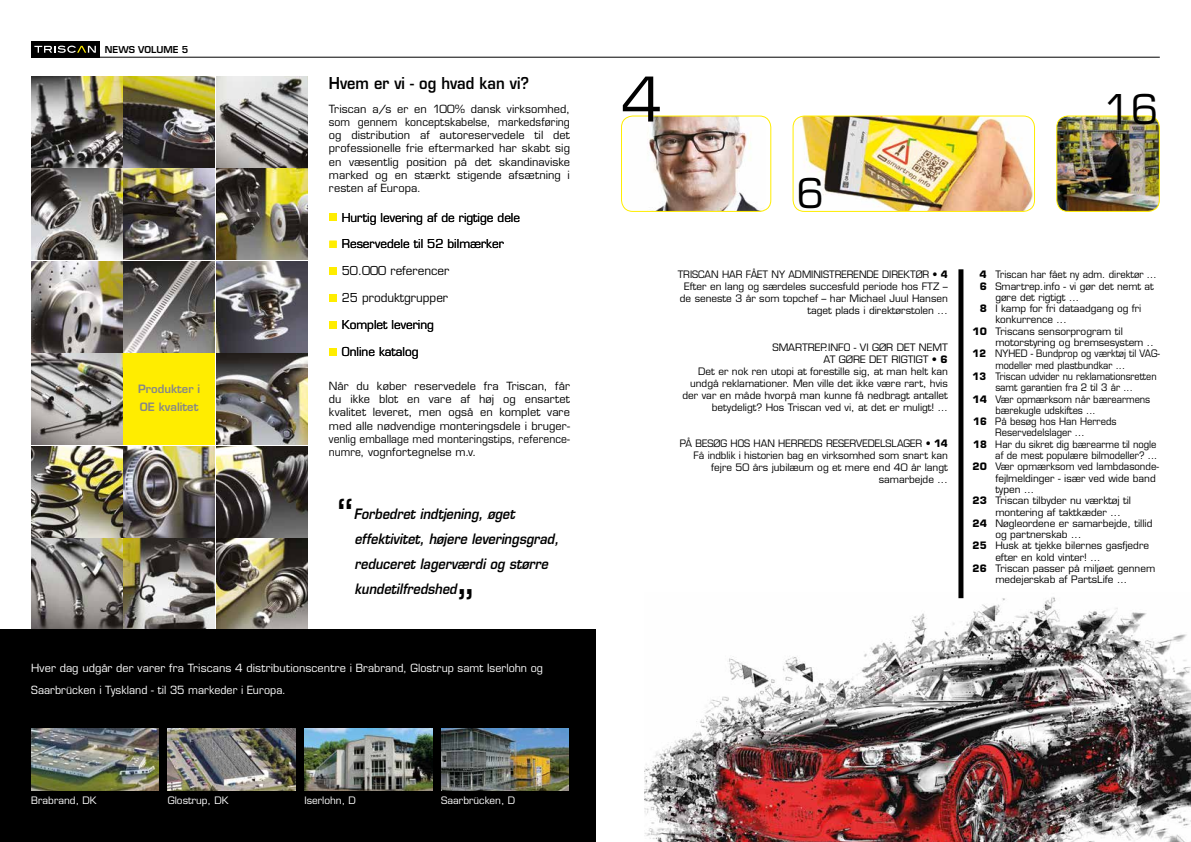
<style>
.page{position:relative;width:1191px;height:842px;background:#fff}
.page>*{position:absolute;margin:0;border:0;box-sizing:border-box;transform-origin:0 0}
.t1{font:60px "Eurostile LT Std";color:#000}
.t2{font:48px "Eurostile LT Std";color:#000}
.t3{font:40px "Eurostile LT Std";color:#000}
.t4{font:600 16px "Eurostile LT Std";color:#000;scale:.91 1}
.t5{font:italic 600 14px/25px "Eurostile LT Std";color:#000;scale:.9 1}
.t6{font:12px "Eurostile LT Std";color:#000}
.t7{font:600 11.3px/17.3px "Eurostile LT Std";color:#878787}
.t8{font:11px/13.2px "Eurostile LT Std";letter-spacing:.005em;color:#000;text-align:justify}
.t9{font:11px/22px "Eurostile LT Std";letter-spacing:.005em;color:#fff}
.t10{font:10px/12px "Eurostile LT Std";color:#000;text-align:right}
.t11{font:10px/12px "Eurostile LT Std";color:#000;text-align:right;scale:.96 1}
.t12{font:10px "Eurostile LT Std";color:#000;scale:.93 1}
.t13{font:10px "Eurostile LT Std";color:#000;scale:.94 1}
.t14{font:10px "Eurostile LT Std";color:#000;scale:.91 1}
.t15{font:10px "Eurostile LT Std";color:#fff}
.t16{font:10px "Eurostile LT Std";color:#000;scale:.95 1}
.t17{font:600 9.3px "Eurostile LT Std";color:#000}
.s1{font-weight:700}
</style>
<div class="page">
<img style="left:645px;top:592px;width:546px;height:250px">
<img style="left:31px;top:77px;width:91px;height:275px">
<img style="left:31px;top:354px;width:91px;height:183px">
<img style="left:31px;top:539px;width:91px;height:90px">
<img style="left:124px;top:77px;width:183px;height:275px">
<img style="left:124px;top:446px;width:91px;height:91px">
<img style="left:124px;top:539px;width:91px;height:90px">
<img style="left:216px;top:354px;width:91px;height:183px">
<img style="left:216px;top:539px;width:91px;height:90px">
<div style="left:124px;top:354px;width:91px;height:91px;background:#ffed00"></div>
<div style="left:0;top:629px;width:595px;height:213px;background:#000"></div>
<img style="left:31px;top:729px;width:128px;height:62px">
<img style="left:168px;top:729px;width:127px;height:62px">
<img style="left:441px;top:729px;width:128px;height:62px">
<div style="left:329px;top:214px;width:8px;height:7px;background:#ffed00"></div>
<div style="left:329px;top:241px;width:8px;height:7px;background:#ffed00"></div>
<div style="left:329px;top:268px;width:8px;height:7px;background:#ffed00"></div>
<div style="left:329px;top:294px;width:8px;height:8px;background:#ffed00"></div>
<div style="left:329px;top:321px;width:8px;height:8px;background:#ffed00"></div>
<div style="left:329px;top:348px;width:8px;height:7px;background:#ffed00"></div>
<img style="left:793px;top:116px;width:241px;height:95px">
<div style="left:792px;top:116px;width:243px;height:96px;border:1px solid #ffed00;border-radius:11px"></div>
<hr style="left:31px;top:57px;width:1128px;height:1px;background:#000">
<div style="left:31px;top:41px;width:68px;height:17px;background:#000"></div>
<svg style="left:34px;top:46px;width:62px;height:7px"></svg>
<img style="left:1056px;top:116px;width:103px;height:95px">
<div style="left:1056px;top:116px;width:103px;height:96px;border:1px solid #ffed00;border-radius:11px"></div>
<img style="left:304px;top:729px;width:128px;height:62px">
<img style="left:625px;top:116px;width:140px;height:95px">
<div style="left:621px;top:116px;width:150px;height:96px;border:1px solid #ffed00;border-radius:11px"></div>
<div style="left:958px;top:269px;width:5px;height:329px;background:#000"></div>
<p class="t17" style="left:105px;top:44px;width:85px">NEWS VOLUME 5</p>
<p class="t7" style="left:138px;top:380px;width:64px">Produkter i<br>OE kvalitet</p>
<h3 class="t4" style="left:329px;top:73px;width:221px">Hvem er vi - og hvad kan vi?</h3>
<p class="t8" style="left:329px;top:102px;width:242px">Triscan a/s er en 100% dansk virksomhed, som gennem konceptskabelse, markedsføring og distribution af autoreservedele til det professionelle frie eftermarked har skabt sig en væsentlig position på det skandinaviske marked og en stærkt stigende afsætning i resten af Europa.</p>
<p class="t6" style="left:342px;top:210px;width:180px">Hurtig levering af de rigtige dele</p>
<p class="t6" style="left:342px;top:237px;width:164px">Reservedele til 52 bilmærker</p>
<p class="t6" style="left:342px;top:264px;width:109px">50.000 referencer</p>
<p class="t6" style="left:342px;top:291px;width:108px">25 produktgrupper</p>
<p class="t6" style="left:342px;top:317px;width:94px">Komplet levering</p>
<p class="t6" style="left:342px;top:344px;width:78px">Online katalog</p>
<p class="t8" style="left:329px;top:379px;width:242px">Når du køber reservedele fra Triscan, får du ikke blot en vare af høj og ensartet kvalitet leveret, men også en komplet vare med alle nødvendige monteringsdele i bruger&shy;venlig emballage med monteringstips, reference&shy;numre, vognfortegnelse m.v.</p>
<h2 class="t2" style="left:337px;top:488px;width:19px">“</h2>
<h3 class="t5" style="left:354px;top:501px;width:229px">Forbedret indtjening, øget effektivitet, højere leveringsgrad, reduceret lagerværdi og større kundetilfredshed</h3>
<h2 class="t2" style="left:457px;top:547px;width:19px">„</h2>
<p class="t9" style="left:31px;top:657px;width:513px">Hver dag udgår der varer fra Triscans 4 distributionscentre i Brabrand, Glostrup samt Iserlohn og<br>Saarbrücken i Tyskland - til 35 markeder i Europa.</p>
<p class="t15" style="left:31px;top:794px;width:67px">Brabrand, DK</p>
<p class="t15" style="left:168px;top:794px;width:62px">Glostrup, DK</p>
<p class="t15" style="left:304px;top:794px;width:53px">Iserlohn, D</p>
<p class="t15" style="left:441px;top:794px;width:75px">Saarbrücken, D</p>
<h1 class="t1" style="left:621px;top:63px;width:43px">4</h1>
<h3 class="t3" style="left:796px;top:170px;width:29px">6</h3>
<h3 class="t3" style="left:1103px;top:85px;width:57px">16</h3>
<p class="t11" style="left:677px;top:269px;width:283px">TRISCAN HAR FÅET NY ADMINISTRERENDE DIREKTØR • <span class="s1">4<br></span>Efter en lang og særdeles succesfuld periode hos FTZ – de seneste 3 år som topchef – har Michael Juul Hansen taget plads i direktørstolen ...</p>
<p class="t16" style="left:979px;top:269px;width:188px"><span class="s1">4</span> Triscan har fået ny adm. direktør ...</p>
<p class="t10" style="left:979px;top:280px;width:176px"><span class="s1">6</span> Smartrep.info - vi gør det nemt at</p>
<p class="t10" style="left:995px;top:291px;width:85px">gøre det rigtigt ...</p>
<p class="t10" style="left:979px;top:303px;width:163px"><span class="s1">8</span> I kamp for fri dataadgang og fri</p>
<p class="t10" style="left:995px;top:314px;width:73px">konkurrence ...</p>
<p class="t10" style="left:972px;top:325px;width:152px"><span class="s1">10</span> Triscans sensorprogram til</p>
<p class="t10" style="left:995px;top:336px;width:160px">motorstyring og bremsesystem ..</p>
<p class="t12" style="left:972px;top:348px;width:203px"><span class="s1">12</span> NYHED - Bundprop og værktøj til VAG-</p>
<p class="t14" style="left:995px;top:359px;width:144px">modeller med plastbundkar ...</p>
<p class="t14" style="left:972px;top:370px;width:204px"><span class="s1">13</span> Triscan udvider nu reklamationsretten</p>
<p class="t12" style="left:995px;top:382px;width:150px">samt garantien fra 2 til 3 år ...</p>
<p class="t12" style="left:972px;top:393px;width:192px"><span class="s1">14</span> Vær opmærksom når bærearmens</p>
<p class="t12" style="left:995px;top:404px;width:110px">bærekugle udskiftes ...</p>
<p class="t13" style="left:973px;top:415px;width:154px"><span class="s1">16</span> På besøg hos Han Herreds</p>
<p class="t13" style="left:995px;top:427px;width:96px">Reservedelslager ...</p>
<p class="t13" style="left:973px;top:438px;width:196px"><span class="s1">18</span> Har du sikret dig bærearme til nogle</p>
<p class="t13" style="left:995px;top:449px;width:174px">af de mest populære bilmodeller? ...</p>
<p class="t11" style="left:972px;top:461px;width:196px"><span class="s1">20</span> Vær opmærksom ved lambdasonde-</p>
<p class="t10" style="left:995px;top:472px;width:162px">fejlmeldinger - især ved wide band</p>
<p class="t10" style="left:995px;top:483px;width:41px">typen ...</p>
<p class="t10" style="left:972px;top:495px;width:160px"><span class="s1">23</span> Triscan tilbyder nu værktøj til</p>
<p class="t10" style="left:995px;top:506px;width:127px">montering af taktkæder ...</p>
<p class="t10" style="left:972px;top:517px;width:181px"><span class="s1">24</span> Nøgleordene er samarbejde, tillid</p>
<p class="t10" style="left:995px;top:529px;width:88px">og partnerskab ...</p>
<p class="t10" style="left:972px;top:540px;width:178px"><span class="s1">25</span> Husk at tjekke bilernes gasfjedre</p>
<p class="t10" style="left:995px;top:551px;width:107px">efter en kold vinter! ...</p>
<p class="t10" style="left:972px;top:562px;width:184px"><span class="s1">26</span> Triscan passer på miljøet gennem</p>
<p class="t10" style="left:995px;top:574px;width:134px">medejerskab af PartsLife ...</p>
<p class="t10" style="left:682px;top:341px;width:267px">SMARTREP.INFO - VI GØR DET NEMT<br>AT GØRE DET RIGTIGT • <span class="s1">6<br></span>Det er nok ren utopi at forestille sig, at man helt kan undgå reklamationer. Men ville det ikke være rart, hvis der var en måde hvorpå man kunne få nedbragt antallet betydeligt? Hos Triscan ved vi, at det er muligt! ...</p>
<p class="t11" style="left:680px;top:437px;width:281px">PÅ BESØG HOS HAN HERREDS RESERVEDELSLAGER • <span class="s1">14<br></span>Få indblik i historien bag en virksomhed som snart kan fejre 50 års jubilæum og et mere end 40 år langt samarbejde ...</p>
</div>
